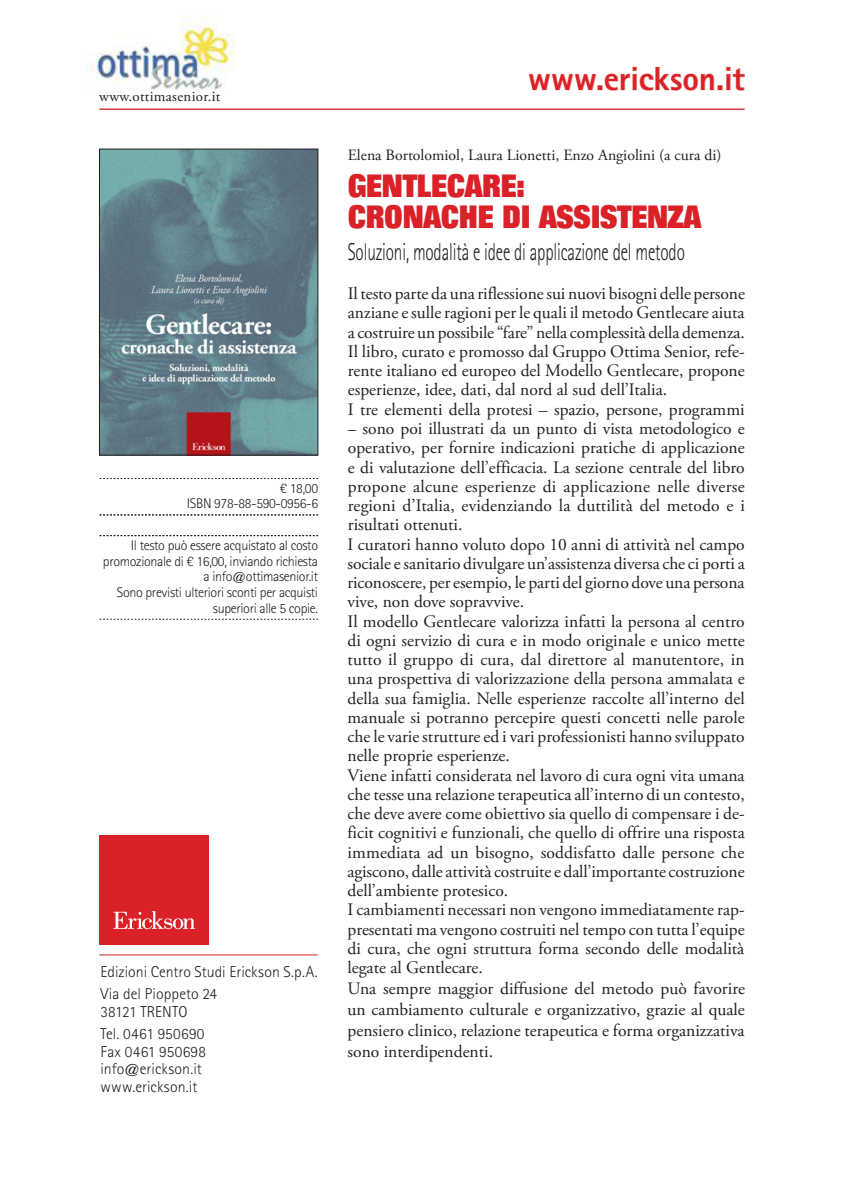
<style>
.page{position:relative;width:844px;height:1191px;background:#fff}
.page>*{position:absolute;margin:0;border:0;box-sizing:border-box;transform-origin:0 0}
.t1{font:800 33.25px "Rotis Sans Serif Std";letter-spacing:-.005em;color:#da2128}
.t2{font:800 31.5px/31.5px "Folio Std";letter-spacing:-.01em;color:#da2128;scale:.8 1}
.t3{font:300 24.5px "Rotis Sans Serif Std";letter-spacing:-.01em;color:#231f20;scale:.7 1}
.t4{font:17.5px/19.2px "Adobe Garamond Pro";color:#231f20}
.t5{font:300 15.75px/22.4px "Rotis Sans Serif Std";color:#231f20}
.t6{font:15.75px "Adobe Garamond Pro";color:#231f20}
.t7{font:14.88px "Adobe Garamond Pro";letter-spacing:.02em;color:#231f20}
.t8{font:300 14px/15.8px "Rotis Sans Serif Std";letter-spacing:-.025em;color:#231f20;text-align:right}
</style>
<div class="page">
<div style="left:99px;top:835px;width:109px;height:109px;background:#da2128"></div>
<svg style="left:113px;top:911px;width:82px;height:18px"></svg>
<hr style="left:99px;top:954px;width:218px;height:1px;background:#da2128">
<svg style="left:529px;top:66px;width:216px;height:25px"></svg>
<hr style="left:99px;top:108px;width:645px;height:2px;background:#da2128">
<img style="left:101px;top:151px;width:215px;height:302px">
<div style="left:99px;top:149px;width:219px;height:306px;border:1px solid #231f20"></div>
<svg style="left:100px;top:478px;width:218px;height:1px"></svg>
<svg style="left:100px;top:514px;width:218px;height:2px"></svg>
<svg style="left:100px;top:535px;width:218px;height:1px"></svg>
<svg style="left:100px;top:619px;width:218px;height:1px"></svg>
<img style="left:87px;top:15px;width:149px;height:75px">
<p class="t7" style="left:99px;top:87px;width:123px">www.ottimasenior.it</p>
<p class="t8" style="left:187px;top:480px;width:133px">€ 18,00<br>ISBN 978-88-590-0956-6</p>
<p class="t8" style="left:103px;top:537px;width:216px">Il testo può essere acquistato al costo promozionale di € 16,00, inviando richiesta a info@ottimasenior.it<br>Sono previsti ulteriori sconti per acquisti superiori alle 5 copie.</p>
<p class="t5" style="left:100px;top:960px;width:219px">Edizioni Centro Studi Erickson S.p.A.<br>Via del Pioppeto 24</p>
<p class="t5" style="left:100px;top:1000px;width:105px">38121 TRENTO<br>Tel. 0461 950690</p>
<p class="t5" style="left:100px;top:1042px;width:107px;line-height:17.5px">Fax 0461 950698 info@erickson.it www.erickson.it</p>
<h1 class="t1" style="left:528px;top:58px;width:218px">www.erickson.it</h1>
<p class="t6" style="left:348px;top:146px;width:375px">Elena Bortolomiol, Laura Lionetti, Enzo Angiolini (a cura di)</p>
<h2 class="t2" style="left:348px;top:170px;width:443px">GENTLECARE:<br>CRONACHE DI ASSISTENZA</h2>
<h3 class="t3" style="left:348px;top:238px;width:483px">Soluzioni, modalità e idee di applicazione del metodo</h3>
<p class="t4" style="left:348px;top:285px;width:398px">Il testo parte da una riflessione sui nuovi bisogni delle persone anziane e sulle ragioni per le quali il metodo Gentlecare aiuta a costruire un possibile “fare” nella complessità della demenza.<br>Il libro, curato e promosso dal Gruppo Ottima Senior, refe&shy;rente italiano ed europeo del Modello Gentlecare, propone esperienze, idee, dati, dal nord al sud dell’Italia.<br>I tre elementi della protesi – spazio, persone, programmi</p>
<p class="t4" style="left:347px;top:419px;width:398px">– sono poi illustrati da un punto di vista metodologico e operativo, per fornire indicazioni pratiche di applicazione e di valutazione dell’efficacia. La sezione centrale del libro propone alcune esperienze di applicazione nelle diverse regioni d’Italia, evidenziando la duttilità del metodo e i risultati ottenuti.<br>I curatori hanno voluto dopo 10 anni di attività nel campo sociale e sanitario divulgare un’assistenza diversa che ci porti a riconoscere, per esempio, le parti del giorno dove una persona vive, non dove sopravvive.<br>Il modello Gentlecare valorizza infatti la persona al centro di ogni servizio di cura e in modo originale e unico mette tutto il gruppo di cura, dal direttore al manutentore, in una prospettiva di valorizzazione della persona ammalata e della sua famiglia. Nelle esperienze raccolte all’interno del manuale si potranno percepire questi concetti nelle parole che le varie strutture ed i vari professionisti hanno sviluppato nelle proprie esperienze.<br>Viene infatti considerata nel lavoro di cura ogni vita umana che tesse una relazione terapeutica all’interno di un contesto, che deve avere come obiettivo sia quello di compensare i de&shy;ficit cognitivi e funzionali, che quello di offrire una risposta immediata ad un bisogno, soddisfatto dalle persone che agiscono, dalle attività costruite e dall’importante costruzione dell’ambiente protesico.<br>I cambiamenti necessari non vengono immediatamente rap&shy;presentati ma vengono costruiti nel tempo con tutta l’equipe di cura, che ogni struttura forma secondo delle modalità legate al Gentlecare.</p>
<p class="t4" style="left:347px;top:978px;width:399px;line-height:21px;text-align:justify">Una sempre maggior diffusione del metodo può favorire un cambiamento culturale e organizzativo, grazie al quale pensiero clinico, relazione terapeutica e forma organizzativa sono interdipendenti.</p>
</div>
